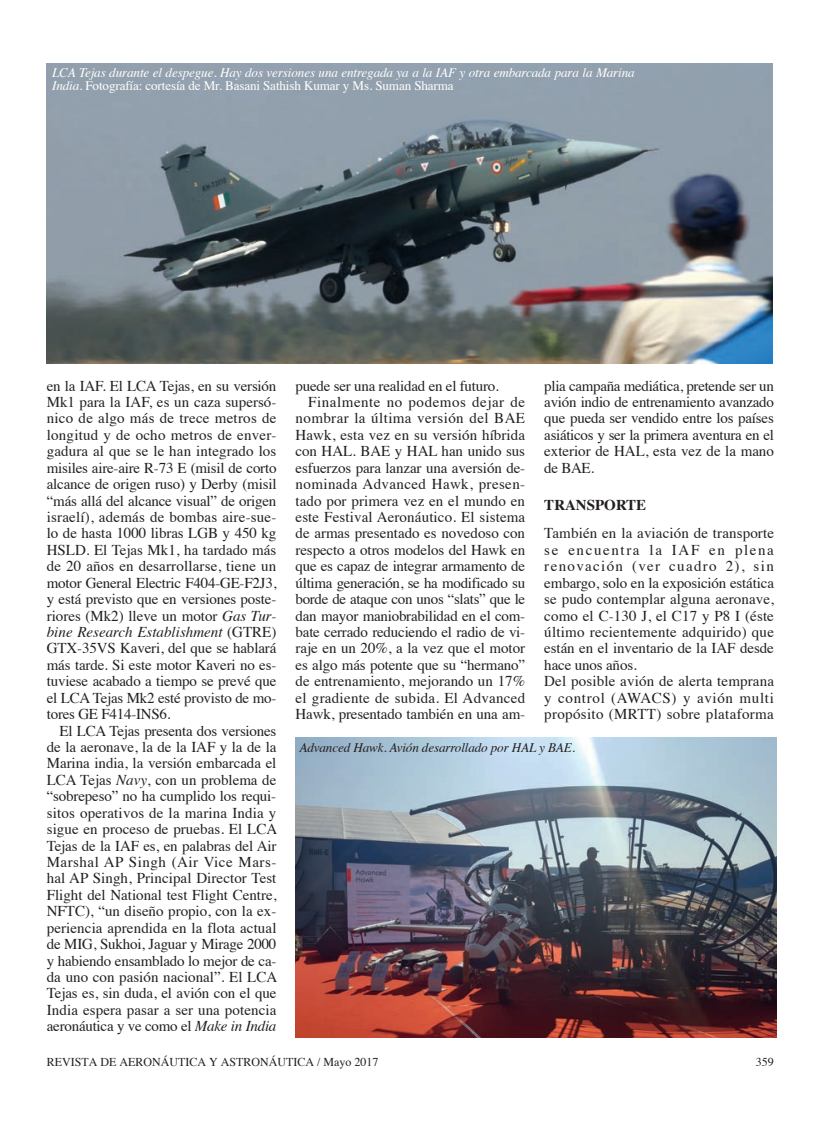
<style>
.page{position:relative;width:825px;height:1127px;background:#fff}
.page>*{position:absolute;margin:0;border:0;box-sizing:border-box;transform-origin:0 0}
.t1{font:15px/16.5px "Times";color:#231f20;text-align:justify}
.t2{font:15px "Times";letter-spacing:-.02em;color:#231f20}
.t3{font:15px "Times";letter-spacing:.025em;color:#231f20}
.t4{font:15px "Times";letter-spacing:.02em;color:#231f20}
.t5{font:15px "Times";letter-spacing:.035em;color:#231f20}
.t6{font:700 15px "Times";color:#231f20}
.t7{font:italic 13.2px/13.5px "Times";letter-spacing:-.01em;color:#fff}
.t8{font:italic 13.2px "Times";letter-spacing:-.01em;color:#231f20}
.t9{font:12px "Times";color:#231f20}
.s1{font-style:normal}
.s2{font-style:italic}
</style>
<div class="page">
<img style="left:47px;top:64px;width:726px;height:300px">
<img style="left:296px;top:737px;width:480px;height:301px">
<p class="t7" style="left:52px;top:65px;width:584px">LCA Tejas durante el despegue. Hay dos versiones una entregada ya a la IAF y otra embarcada para la Marina<br>India. <span class="s1">Fotografía: cortesía de Mr. Basani Sathish Kumar y Ms. Suman Sharma</span></p>
<p class="t1" style="left:47px;top:376px;width:231px">en la IAF. El LCA Tejas, en su versión Mk1 para la IAF, es un caza supersó&shy;nico de algo más de trece metros de longitud y de ocho metros de enver&shy;gadura al que se le han integrado los misiles aire-aire R-73 E (misil de corto alcance de origen ruso) y Derby (misil “más allá del alcance visual” de origen israelí), además de bombas aire-sue&shy;lo de hasta 1000 libras LGB y 450 kg HSLD. El Tejas Mk1, ha tardado más de 20 años en desarrollarse, tiene un motor General Electric F404-GE-F2J3, y está previsto que en versiones poste&shy;riores (Mk2) lleve un motor <span class="s2">Gas Tur&shy;bine Research Establishment</span> (GTRE)<br>GTX-35VS Kaveri, del que se hablará más tarde. Si este motor Kaveri no es&shy;tuviese acabado a tiempo se prevé que el LCA Tejas Mk2 esté provisto de mo&shy;tores GE F414-INS6.</p>
<p class="t1" style="left:47px;top:721px;width:232px;text-indent:13px">El LCA Tejas presenta dos versiones de la aeronave, la de la IAF y la de la Marina india, la versión embarcada el LCA Tejas <span class="s2">Navy</span>, con un problema de “sobrepeso” no ha cumplido los requi&shy;sitos operativos de la marina India y sigue en proceso de pruebas. El LCA Tejas de la IAF es, en palabras del Air Marshal AP Singh (Air Vice Mars&shy;hal AP Singh, Principal Director Test Flight del National test Flight Centre, NFTC), “un diseño propio, con la ex&shy;periencia aprendida en la flota actual de MIG, Sukhoi, Jaguar y Mirage 2000 y habiendo ensamblado lo mejor de ca&shy;da uno con pasión nacional”. El LCA Tejas es, sin duda, el avión con el que India espera pasar a ser una potencia aeronáutica y ve como el <span class="s2">Make in India</span></p>
<p class="t1" style="left:296px;top:376px;width:205px">puede ser una realidad en el futuro.</p>
<p class="t5" style="left:308px;top:388px;width:218px">Finalmente no podemos dejar de</p>
<p class="t3" style="left:296px;top:404px;width:231px">nombrar la última versión del BAE</p>
<p class="t1" style="left:296px;top:425px;width:231px">Hawk, esta vez en su versión híbrida</p>
<p class="t1" style="left:296px;top:442px;width:231px">con HAL. BAE y HAL han unido sus</p>
<p class="t1" style="left:296px;top:458px;width:231px">esfuerzos para lanzar una aversión de-</p>
<p class="t3" style="left:296px;top:470px;width:231px">nominada Advanced Hawk, presen-</p>
<p class="t1" style="left:296px;top:491px;width:231px">tado por primera vez en el mundo en</p>
<p class="t1" style="left:296px;top:507px;width:231px">este Festival Aeronáutico. El sistema</p>
<p class="t1" style="left:296px;top:524px;width:231px">de armas presentado es novedoso con</p>
<p class="t1" style="left:296px;top:540px;width:231px">respecto a otros modelos del Hawk en</p>
<p class="t1" style="left:296px;top:557px;width:231px">que es capaz de integrar armamento de</p>
<p class="t2" style="left:296px;top:569px;width:231px">última generación, se ha modificado su</p>
<p class="t2" style="left:296px;top:585px;width:231px">borde de ataque con unos “slats” que le</p>
<p class="t1" style="left:296px;top:606px;width:231px">dan mayor maniobrabilidad en el com-</p>
<p class="t1" style="left:296px;top:622px;width:231px">bate cerrado reduciendo el radio de vi-</p>
<p class="t1" style="left:296px;top:639px;width:231px">raje en un 20%, a la vez que el motor</p>
<p class="t1" style="left:296px;top:655px;width:231px">es algo más potente que su “hermano”</p>
<p class="t1" style="left:296px;top:672px;width:231px">de entrenamiento, mejorando un 17%</p>
<p class="t4" style="left:296px;top:684px;width:231px">el gradiente de subida. El Advanced</p>
<p class="t1" style="left:296px;top:704px;width:231px">Hawk, presentado también en una am-</p>
<p class="t1" style="left:544px;top:376px;width:231px">plia campaña mediática, pretende ser un avión indio de entrenamiento avanzado que pueda ser vendido entre los países asiáticos y ser la primera aventura en el exterior de HAL, esta vez de la mano de BAE.</p>
<p class="t6" style="left:544px;top:491px;width:103px">TRANSPORTE</p>
<p class="t1" style="left:544px;top:524px;width:231px;text-align:left">También en la aviación de transporte se encuentra la IAF en plena renovación (ver cuadro 2), sin embargo, solo en la exposición estática se pudo contemplar alguna aeronave, como el C-130 J, el C17 y P8 I (éste último recientemente adquirido) que están en el inventario de la IAF desde hace unos años.<br>Del posible avión de alerta temprana y control (AWACS) y avión multi propósito (MRTT) sobre plataforma</p>
<p class="t8" style="left:300px;top:736px;width:277px">Advanced Hawk. Avión desarrollado por HAL y BAE.</p>
<p class="t9" style="left:47px;top:1050px;width:333px">REVISTA DE AERONÁUTICA Y ASTRONÁUTICA / Mayo 2017</p>
<p class="t9" style="left:756px;top:1050px;width:19px">359</p>
</div>
